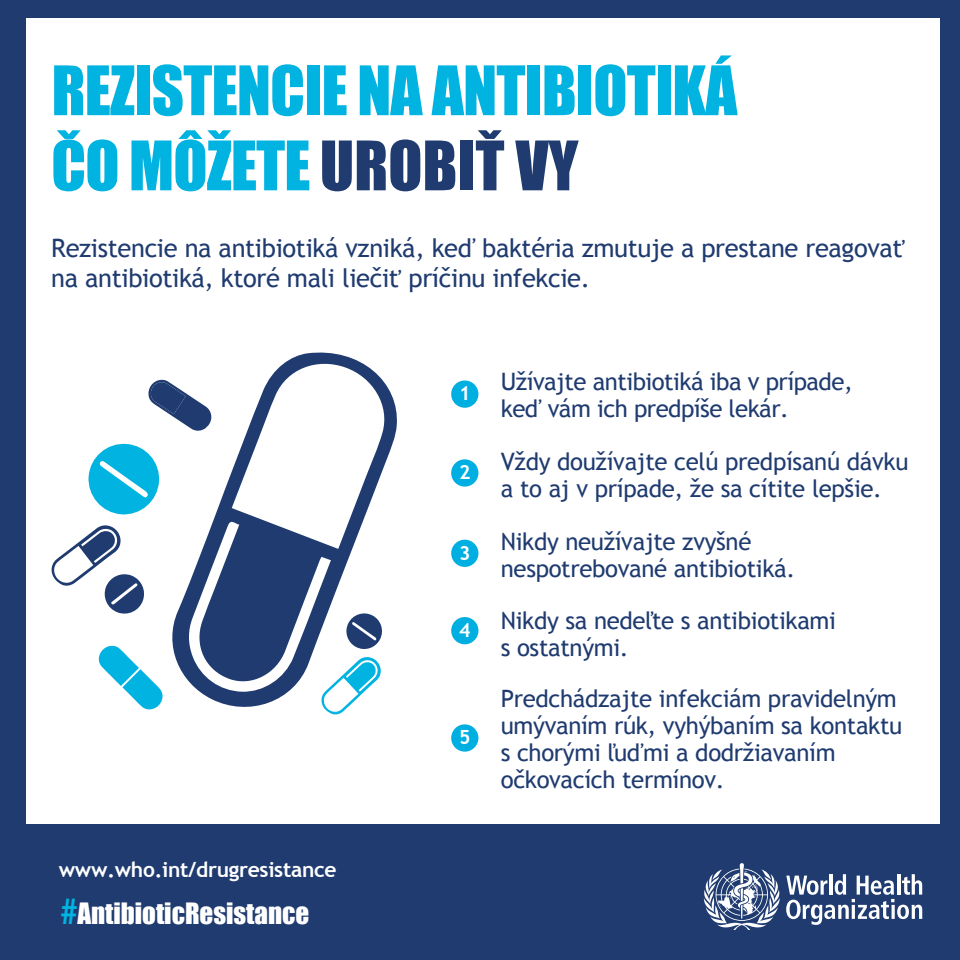
<style>
.page{position:relative;width:960px;height:960px;background:#1f3b70}
.page>*{position:absolute;margin:0;border:0;box-sizing:border-box;transform-origin:0 0}
.t1{font:63px "Impact";letter-spacing:-.015em;color:#00b3e0}
.t2{font:27px "Impact";color:#fff}
.t3{font:25.5px/30.6px "Trebuchet MS";letter-spacing:-.015em;color:#1f3b70}
.t4{font:24px/27px "Trebuchet MS";letter-spacing:-.015em;color:#1f3b70}
.t5{font:700 21px "Trebuchet MS";letter-spacing:-.015em;color:#fff}
.t6{font:700 19.5px "Trebuchet MS";color:#fff}
.s1{color:#1f3b70}
.s2{font-family:"Myriad Pro";font-weight:700;font-stretch:condensed;font-size:39px;color:#00b3e0}
</style>
<div class="page">
<div style="left:26px;top:19px;width:913px;height:805px;background:#fff"></div>
<svg style="left:98px;top:645px;width:65px;height:65px"></svg>
<svg style="left:88px;top:443px;width:72px;height:72px"></svg>
<svg style="left:148px;top:379px;width:15px;height:31px"></svg>
<svg style="left:51px;top:525px;width:93px;height:89px"></svg>
<svg style="left:163px;top:352px;width:234px;height:363px"></svg>
<div style="left:451px;top:380px;width:27px;height:28px;background:#00afe1;border-radius:50%"></div>
<div style="left:451px;top:459px;width:27px;height:28px;background:#00afe1;border-radius:50%"></div>
<div style="left:451px;top:540px;width:27px;height:27px;background:#00afe1;border-radius:50%"></div>
<div style="left:451px;top:617px;width:27px;height:27px;background:#00afe1;border-radius:50%"></div>
<div style="left:451px;top:724px;width:27px;height:28px;background:#00afe1;border-radius:50%"></div>
<svg style="left:703px;top:863px;width:219px;height:67px"></svg>
<h1 class="t1" style="left:52px;top:42px;width:687px">REZISTENCIE NA ANTIBIOTIKÁ</h1>
<h1 class="t1" style="left:51px;top:117px;width:529px">ČO MÔŽETE <span class="s1">UROBIŤ VY</span></h1>
<p class="t3" style="left:51px;top:233px;width:856px">Rezistencie na antibiotiká vzniká, keď baktéria zmutuje a prestane reagovať na antibiotiká, ktoré mali liečiť príčinu infekcie.</p>
<p class="t5" style="left:59px;top:857px;width:279px">www.who.int/drugresistance</p>
<p class="t2" style="left:61px;top:893px;width:250px"><span class="s2">#</span>AntibioticResistance</p>
<p class="t6" style="left:459px;top:381px;width:13px">1</p>
<p class="t6" style="left:459px;top:460px;width:13px">2</p>
<p class="t6" style="left:459px;top:540px;width:13px">3</p>
<p class="t6" style="left:459px;top:618px;width:13px">4</p>
<p class="t6" style="left:459px;top:725px;width:13px">5</p>
<p class="t4" style="left:501px;top:368px;width:354px">Užívajte antibiotiká iba v prípade, keď vám ich predpíše lekár.</p>
<p class="t4" style="left:501px;top:449px;width:409px">Vždy doužívajte celú predpísanú dávku a to aj v prípade, že sa cítite lepšie.</p>
<p class="t4" style="left:501px;top:529px;width:296px">Nikdy neužívajte zvyšné nespotrebované antibiotiká.</p>
<p class="t4" style="left:501px;top:607px;width:337px">Nikdy sa nedeľte s antibiotikami s ostatnými.</p>
<p class="t4" style="left:501px;top:686px;width:403px">Predchádzajte infekciám pravidelným umývaním rúk, vyhýbaním sa kontaktu s chorými ľuďmi a dodržiavaním očkovacích termínov.</p>
</div>
